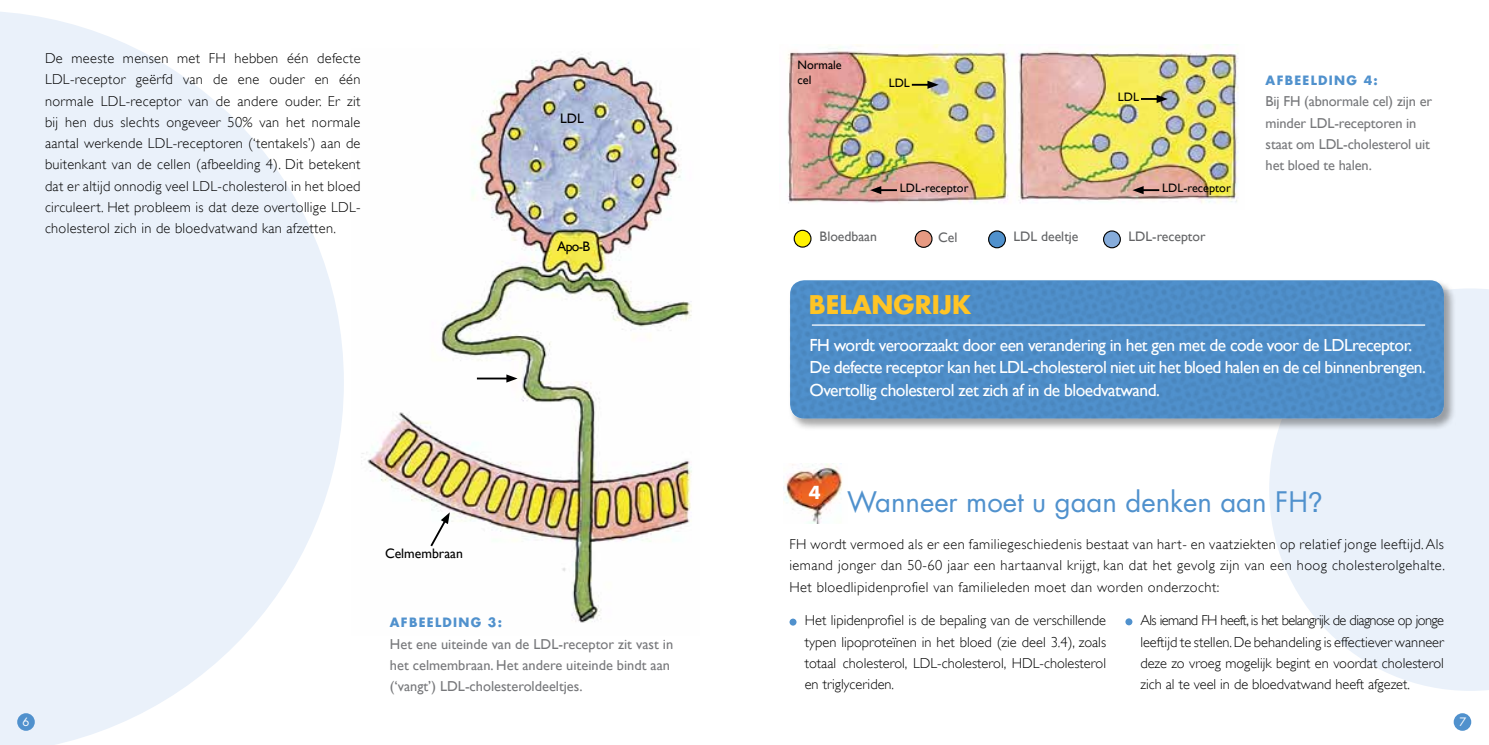
<style>
.page{position:relative;width:1489px;height:745px;background:#fff}
.page>*{position:absolute;margin:0;border:0;box-sizing:border-box;transform-origin:0 0}
.t1{font:27.5px "Futura";color:#5091cd}
.t2{font:700 25px "Futura";color:#ffc425}
.t3{font:17.5px/22.5px "Gill Sans";letter-spacing:-.03em;color:#fff}
.t4{font:700 17.5px "Futura";color:#fff}
.t5{font:300 14.38px/21.2px "Gill Sans";letter-spacing:.01em;color:#000;text-align:justify}
.t6{font:14.38px/21.2px "Gill Sans";color:#77787b}
.t7{font:13.75px "Gill Sans";color:#636466}
.t8{font:13.75px "Gill Sans";color:#000}
.t9{font:700 12.5px "Futura";letter-spacing:.1em;color:#5091cd}
.t10{font:12.25px/14.5px "Gill Sans";color:#000}
.t11{font:11.25px "Futura";color:#fff}
.s1{font-family:"Helvetica Neue"}
</style>
<div class="page">
<svg style="left:1269px;top:288px;width:219px;height:402px;background:#edf3fa"></svg>
<svg style="left:0;top:12px;width:344px;height:732px;fill:#eaf1fa"></svg>
<div style="left:17px;top:712px;width:18px;height:18px;background:#5091cd;border-radius:50%"></div>
<div style="left:1453px;top:712px;width:17px;height:18px;background:#5091cd;border-radius:50%"></div>
<img style="left:361px;top:53px;width:331px;height:570px">
<hr style="left:477px;top:377px;width:33px;height:2px;background:#000">
<svg style="left:506px;top:374px;width:11px;height:8px"></svg>
<svg style="left:428px;top:512px;width:22px;height:36px"></svg>
<img style="left:787px;top:44px;width:452px;height:159px">
<div style="left:794px;top:230px;width:17px;height:17px;background:#fff200;border-radius:50%"></div>
<div style="left:793px;top:229px;width:18px;height:18px;border:1px solid #000;border-radius:50%"></div>
<div style="left:988px;top:231px;width:17px;height:16px;background:#5091cd;border-radius:50%"></div>
<div style="left:988px;top:230px;width:17px;height:18px;border:1px solid #000;border-radius:50%"></div>
<svg style="left:1103px;top:231px;width:17px;height:16px"></svg>
<div style="left:1102px;top:230px;width:18px;height:18px;border:1px solid #000;border-radius:50%"></div>
<div style="left:915px;top:230px;width:16px;height:17px;background:#e79a82;border-radius:50%"></div>
<div style="left:914px;top:230px;width:18px;height:18px;border:1px solid #000;border-radius:50%"></div>
<div style="left:788px;top:278px;width:667px;height:152px;background:#000;opacity:.35"></div>
<div style="left:790px;top:280px;width:653px;height:138px;background:#5091cd;border-radius:14px"></div>
<hr style="left:811px;top:324px;width:613px;height:1px;background:#fff">
<img style="left:783px;top:463px;width:60px;height:60px">
<div style="left:789px;top:618px;width:7px;height:7px;background:#5091cd;border-radius:50%"></div>
<div style="left:1125px;top:618px;width:7px;height:7px;background:#5091cd;border-radius:50%"></div>
<svg style="left:870px;top:186px;width:26px;height:8px"></svg>
<svg style="left:1132px;top:186px;width:27px;height:8px"></svg>
<svg style="left:911px;top:81px;width:27px;height:8px"></svg>
<svg style="left:1140px;top:95px;width:27px;height:8px"></svg>
<p class="t5" style="left:45px;top:47px;width:317px">De meeste mensen met FH hebben één defecte LDL-receptor geërfd van de ene ouder en één normale LDL-receptor van de andere ouder. Er zit bij hen dus slechts ongeveer 50% van het normale aantal werkende LDL-receptoren (‘tentakels’) aan de buitenkant van de cellen (afbeelding 4). Dit betekent dat er altijd onnodig veel LDL-cholesterol in het bloed circuleert. Het probleem is dat deze overtollige LDL&shy;cholesterol zich in de bloedvatwand kan afzetten.</p>
<p class="t10" style="left:797px;top:58px;width:46px">Normale cel</p>
<p class="t10" style="left:888px;top:75px;width:23px">LDL</p>
<p class="t10" style="left:1117px;top:89px;width:23px">LDL</p>
<p class="t8" style="left:560px;top:110px;width:25px">LDL</p>
<p class="t10" style="left:899px;top:180px;width:70px">LDL-receptor</p>
<p class="t10" style="left:1162px;top:180px;width:70px">LDL-receptor</p>
<p class="t7" style="left:819px;top:228px;width:59px">Bloedbaan</p>
<p class="t7" style="left:938px;top:229px;width:21px">Cel</p>
<p class="t7" style="left:1013px;top:228px;width:66px">LDL deeltje</p>
<p class="t7" style="left:1128px;top:228px;width:79px">LDL-receptor</p>
<p class="t8" style="left:557px;top:238px;width:35px">Apo-B</p>
<h2 class="t2" style="left:809px;top:287px;width:163px">BELANGRIJK</h2>
<p class="t9" style="left:1265px;top:72px;width:114px">AFBEELDING 4:</p>
<p class="t6" style="left:1265px;top:91px;width:168px">Bij FH (abnormale cel) zijn er minder LDL-receptoren in staat om LDL-cholesterol uit het bloed te halen.</p>
<p class="t3" style="left:809px;top:333px;width:617px">FH wordt veroorzaakt door een verandering in het gen met de code voor de LDLreceptor.<br>De defecte receptor kan het LDL-cholesterol niet uit het bloed halen en de cel binnenbrengen.<br>Overtollig cholesterol zet zich af in de bloedvatwand.</p>
<p class="t8" style="left:385px;top:545px;width:79px">Celmembraan</p>
<p class="t9" style="left:390px;top:613px;width:114px">AFBEELDING 3:</p>
<p class="t6" style="left:390px;top:632px;width:285px">Het ene uiteinde van de LDL-receptor zit vast in het celmembraan. Het andere uiteinde bindt aan (‘vangt’) LDL-cholesteroldeeltjes.</p>
<p class="t4" style="left:808px;top:480px;width:14px">4</p>
<h1 class="t1" style="left:847px;top:483px;width:477px">Wanneer moet u gaan denken aan FH<span class="s1">?</span></h1>
<p class="t5" style="left:789px;top:533px;width:657px">FH wordt vermoed als er een familiegeschiedenis bestaat van hart- en vaatziekten op relatief jonge leeftijd. Als iemand jonger dan 50-60 jaar een hartaanval krijgt, kan dat het gevolg zijn van een hoog cholesterolgehalte.<br>Het bloedlipidenprofiel van familieleden moet dan worden onderzocht:</p>
<p class="t5" style="left:1140px;top:609px;width:305px">Als iemand FH heeft, is het belangrijk de diagnose op jonge leeftijd te stellen. De behandeling is effectiever wanneer deze zo vroeg mogelijk begint en voordat cholesterol zich al te veel in de bloedvatwand heeft afgezet.</p>
<p class="t5" style="left:804px;top:609px;width:303px">Het lipidenprofiel is de bepaling van de verschillende typen lipoproteïnen in het bloed (zie deel 3.4), zoals totaal cholesterol, LDL-cholesterol, HDL-cholesterol en triglyceriden.</p>
<p class="t11" style="left:22px;top:713px;width:8px">6</p>
<p class="t11" style="left:1459px;top:713px;width:8px">7</p>
</div>
